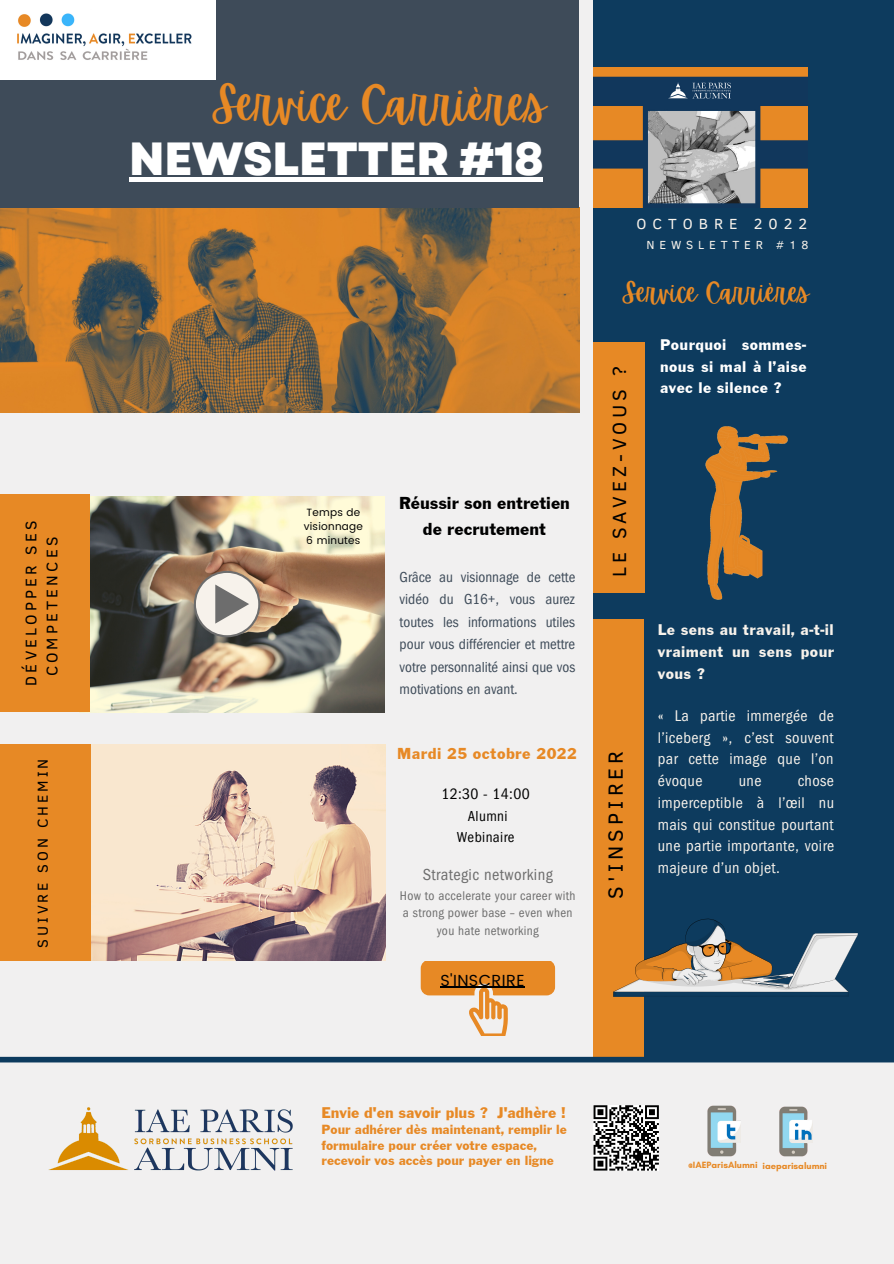
<style>
.page{position:relative;width:894px;height:1264px;background:#fff}
.page>*{position:absolute;margin:0;border:0;box-sizing:border-box;transform-origin:0 0}
.t1{font:48.3px "Apricots";letter-spacing:-.015em;color:#e78925}
.t2{font:800 46.5px "Garet";letter-spacing:-.015em;color:#fff}
.t3{font:27px "Apricots";letter-spacing:-.015em;color:#e78925}
.t4{font:21px "Clear Sans";letter-spacing:.2em;color:#000}
.t5{font:19.5px "Clear Sans";letter-spacing:.2em;color:#000}
.t6{font:18px/26px "Franklin Gothic";color:#000;text-align:center}
.t7{font:condensed 16.5px "ITC Franklin Gothic Std";letter-spacing:.025em;color:#6d6d6d}
.t8{font:16.5px "Franklin Gothic";letter-spacing:.025em;color:#e78925}
.t9{font:condensed 16.05px/21.8px "ITC Franklin Gothic Std";letter-spacing:.025em;color:#f7f2eb;text-align:justify}
.t10{font:16.05px/21.8px "Franklin Gothic";letter-spacing:.025em;color:#fff;text-align:justify}
.t11{font:16.05px/21.8px "Franklin Gothic";letter-spacing:.025em;color:#f7f2eb;text-align:justify}
.t12{font:16.05px "Franklin Gothic";color:#e78925}
.t13{font:16.05px "Poppins";letter-spacing:.025em;color:#000}
.t14{font:15.75px/21px "Clear Sans";letter-spacing:.2em;color:#000;text-align:center}
.t15{font:condensed 15.6px "ITC Franklin Gothic Std";letter-spacing:.025em;color:#000}
.t16{font:condensed 15px/22.5px "ITC Franklin Gothic Std";color:#3e4b59;text-align:justify}
.t17{font:condensed 15px/20.9px "ITC Franklin Gothic Std";letter-spacing:.025em;color:#000;text-align:center}
.t18{font:15px "Clear Sans";letter-spacing:.4em;color:#f7f2eb}
.t19{font:14.7px "Clear Sans";letter-spacing:.2em;color:#000}
.t20{font:13.8px/15.8px "Franklin Gothic";color:#e78925}
.t21{font:condensed 13.05px/17.4px "ITC Franklin Gothic Std";letter-spacing:.025em;color:#6d6d6d;text-align:center}
.t22{font:12px "Clear Sans";letter-spacing:.4em;color:#f7f2eb}
.t23{font:10.5px/14px "Poppins";letter-spacing:.025em;color:#000}
.t24{font:700 9.3px "Glacial Indifference";color:#e78925}
</style>
<div class="page">
<div style="left:0;top:0;width:893px;height:1263px;background:#f1f0f0"></div>
<div style="left:593px;top:0;width:300px;height:1060px;background:#0d3b5e"></div>
<img style="left:0;top:208px;width:579px;height:205px">
<div style="left:0;top:0;width:578px;height:207px;background:#3e4b59"></div>
<img style="left:79px;top:496px;width:305px;height:216px">
<div style="left:0;top:494px;width:90px;height:217px;background:#e78925"></div>
<div style="left:593px;top:342px;width:52px;height:250px;background:#e78925"></div>
<img style="left:593px;top:67px;width:214px;height:140px">
<img style="left:0;top:0;width:215px;height:80px">
<div style="left:593px;top:619px;width:51px;height:440px;background:#e78925"></div>
<img style="left:91px;top:744px;width:294px;height:216px">
<div style="left:0;top:744px;width:91px;height:216px;background:#e78925"></div>
<img style="left:705px;top:427px;width:82px;height:172px">
<svg style="left:194px;top:571px;width:66px;height:66px"></svg>
<svg style="left:613px;top:918px;width:245px;height:78px"></svg>
<img style="left:48px;top:1107px;width:245px;height:64px">
<img style="left:779px;top:1106px;width:32px;height:51px">
<img style="left:707px;top:1105px;width:33px;height:52px">
<svg style="left:593px;top:1105px;width:65px;height:65px"></svg>
<div style="left:0;top:1056px;width:893px;height:6px;background:#0d3b5e"></div>
<hr style="left:129px;top:178px;width:413px;height:4px;background:#fff">
<svg style="left:420px;top:961px;width:135px;height:74px"></svg>
<hr style="left:440px;top:986px;width:85px;height:1px;background:#000">
<p class="t14" style="left:20px;top:685px;width:167px;rotate:-90deg">DÉVELOPPER SES<br>COMPETENCES</p>
<p class="t19" style="left:32px;top:947px;width:190px;rotate:-90deg">SUIVRE SON CHEMIN</p>
<h1 class="t1" style="left:212px;top:76px;width:335px">SERVICE CARRIÈRES</h1>
<h2 class="t2" style="left:129px;top:125px;width:416px">NEWSLETTER #18</h2>
<p class="t23" style="left:303px;top:505px;width:61px">Temps de visionnage<br>6 minutes</p>
<p class="t6" style="left:399px;top:491px;width:172px">Réussir son entretien de recrutement</p>
<p class="t16" style="left:399px;top:567px;width:177px">Grâce au visionnage de cette vidéo du G16+, vous aurez toutes les informations utiles pour vous différencier et mettre votre personnalité ainsi que vos motivations en avant.</p>
<p class="t8" style="left:397px;top:747px;width:181px">Mardi 25 octobre 2022</p>
<p class="t15" style="left:441px;top:788px;width:90px">12:30 - 14:00</p>
<p class="t17" style="left:456px;top:807px;width:59px">Alumni<br>Webinaire</p>
<p class="t7" style="left:422px;top:869px;width:131px">Strategic networking</p>
<p class="t21" style="left:400px;top:888px;width:177px">How to accelerate your career with a strong power base – even when you hate networking</p>
<p class="t13" style="left:440px;top:970px;width:85px">S'INSCRIRE</p>
<p class="t18" style="left:636px;top:213px;width:172px">OCTOBRE 2022</p>
<p class="t22" style="left:646px;top:236px;width:163px">NEWSLETTER #18</p>
<h3 class="t3" style="left:622px;top:277px;width:188px">SERVICE CARRIÈRES</h3>
<p class="t5" style="left:605px;top:577px;width:213px;rotate:-90deg">LE SAVEZ-VOUS ?</p>
<h3 class="t4" style="left:600px;top:899px;width:150px;rotate:-90deg">S'INSPIRER</h3>
<p class="t10" style="left:660px;top:335px;width:148px">Pourquoi sommes&shy;nous si mal à l’aise avec le silence ?</p>
<p class="t11" style="left:657px;top:620px;width:178px">Le sens au travail, a-t-il vraiment un sens pour vous ?</p>
<p class="t9" style="left:657px;top:707px;width:178px">« La partie immergée de l’iceberg », c’est souvent par cette image que l’on évoque</p>
<p class="t9" style="left:657px;top:772px;width:178px;text-indent:140px">chose imperceptible à l’œil nu mais qui constitue pourtant une partie importante, voire majeure d’un objet.</p>
<p class="t9" style="left:738px;top:772px;width:24px">une</p>
<p class="t12" style="left:321px;top:1107px;width:245px">Envie d'en savoir plus ? J'adhère !</p>
<p class="t20" style="left:321px;top:1122px;width:247px">Pour adhérer dès maintenant, remplir le formulaire pour créer votre espace, recevoir vos accès pour payer en ligne</p>
<p class="t24" style="left:687px;top:1158px;width:141px">@IAEParisAlumni iaeparisalumni</p>
</div>
